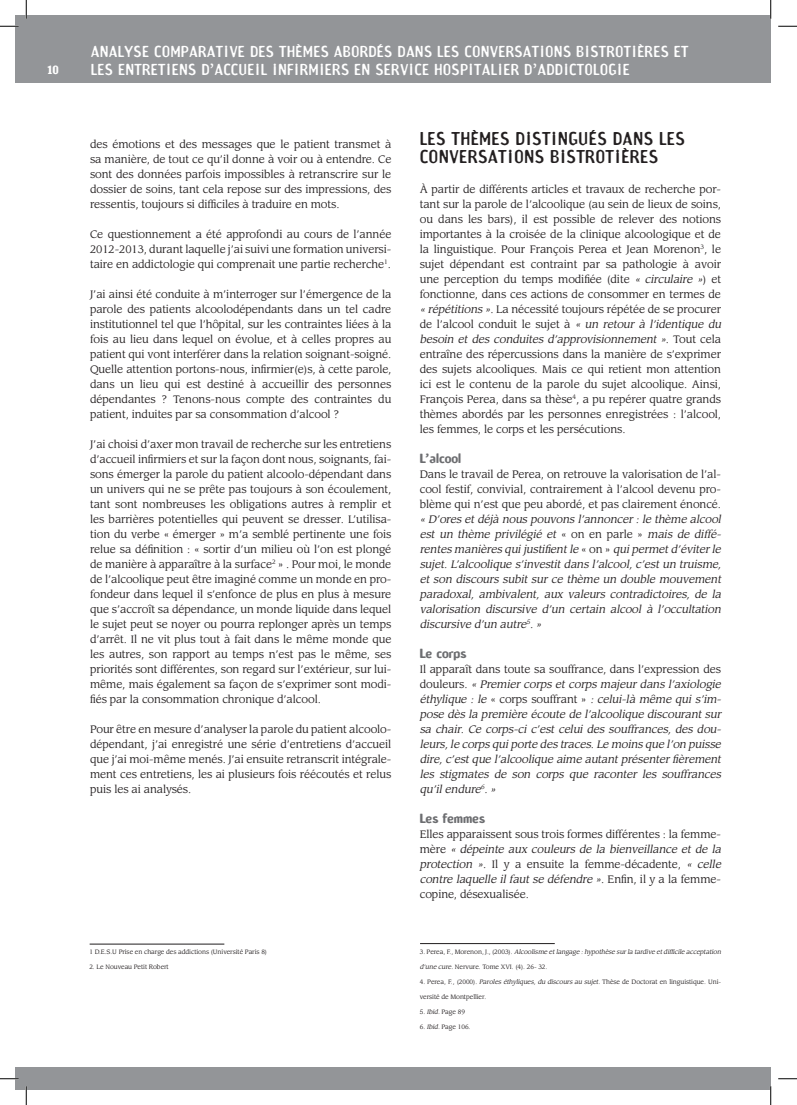
<style>
.page{position:relative;width:797px;height:1105px;background:#fff}
.page>*{position:absolute;margin:0;border:0;box-sizing:border-box;transform-origin:0 0}
.sous_titre_1_ligne{font:17.5px/17.5px "Amoebia Sans";letter-spacing:.02em;color:#231f20}
.t1{font:15px/18px "Amoebia Sans";letter-spacing:.02em;color:#fff}
.sous_titre{font:700 12.5px "Amoebia";color:#6c6d70}
.t2{font:700 11.25px "Amoebia";color:#fff}
.texte_courant{font:10.62px/15px "Leawood";letter-spacing:-.01em;color:#231f20;text-align:justify}
.texte_courant-2{font:italic 10.62px/15px "Leawood";letter-spacing:-.01em;color:#231f20}
.Note_Bas_de_page{font:6.25px "Leawood";letter-spacing:-.01em;color:#231f20}
.Note_Bas_de_page-2{font:italic 6.25px "Leawood";letter-spacing:-.01em;color:#231f20}
.s1{font-style:italic}
.s2{font-style:normal}
</style>
<div class="page">
<div style="left:16px;top:16px;width:754px;height:67px;background:#939598"></div>
<div style="left:16px;top:1067px;width:754px;height:22px;background:#939598"></div>
<hr style="left:90px;top:944px;width:134px;height:1px;background:#201d1e">
<hr style="left:420px;top:943px;width:134px;height:1px;background:#201d1e">
<svg style="left:0;top:25px;width:19px;height:2px"></svg>
<svg style="left:778px;top:25px;width:19px;height:2px"></svg>
<svg style="left:0;top:1078px;width:19px;height:1px"></svg>
<svg style="left:778px;top:1078px;width:19px;height:1px"></svg>
<svg style="left:25px;top:0;width:2px;height:19px"></svg>
<svg style="left:25px;top:1086px;width:2px;height:19px"></svg>
<svg style="left:770px;top:0;width:1px;height:19px"></svg>
<svg style="left:770px;top:1086px;width:1px;height:19px"></svg>
<p class="t2" style="left:48px;top:64px;width:13px">10</p>
<p class="t1" style="left:91px;top:42px;width:599px">ANALYSE COMPARATIVE DES THÈMES ABORDÉS DANS LES CONVERSATIONS BISTROTIÈRES ET<br>LES ENTRETIENS D’ACCUEIL INFIRMIERS EN SERVICE HOSPITALIER D’ADDICTOLOGIE</p>
<p class="texte_courant" style="left:90px;top:136px;width:303px">des émotions et des messages que le patient transmet à sa manière, de tout ce qu’il donne à voir ou à entendre. Ce sont des données parfois impossibles à retranscrire sur le dossier de soins, tant cela repose sur des impressions, des ressentis, toujours si difficiles à traduire en mots.</p>
<p class="texte_courant" style="left:90px;top:226px;width:303px">Ce questionnement a été approfondi au cours de l’année 2012-2013, durant laquelle j’ai suivi une formation universi&shy;taire en addictologie qui comprenait une partie recherche<sup>1</sup>.</p>
<p class="texte_courant" style="left:90px;top:286px;width:303px">J’ai ainsi été conduite à m’interroger sur l’émergence de la parole des patients alcoolodépendants dans un tel cadre institutionnel tel que l’hôpital, sur les contraintes liées à la fois au lieu dans lequel on évolue, et à celles propres au patient qui vont interférer dans la relation soignant-soigné.<br>Quelle attention portons-nous, infirmier(e)s, à cette parole, dans un lieu qui est destiné à accueillir des personnes dépendantes ? Tenons-nous compte des contraintes du patient, induites par sa consommation d’alcool ?</p>
<p class="texte_courant" style="left:90px;top:436px;width:303px">J’ai choisi d’axer mon travail de recherche sur les entretiens d’accueil infirmiers et sur la façon dont nous, soignants, fai&shy;sons émerger la parole du patient alcoolo-dépendant dans un univers qui ne se prête pas toujours à son écoulement, tant sont nombreuses les obligations autres à remplir et les barrières potentielles qui peuvent se dresser. L’utilisa&shy;tion du verbe « émerger » m’a semblé pertinente une fois relue sa définition : « sortir d’un milieu où l’on est plongé de manière à apparaître à la surface<sup>2</sup> » . Pour moi, le monde de l’alcoolique peut être imaginé comme un monde en pro&shy;fondeur dans lequel il s’enfonce de plus en plus à mesure que s’accroît sa dépendance, un monde liquide dans lequel le sujet peut se noyer ou pourra replonger après un temps d’arrêt. Il ne vit plus tout à fait dans le même monde que les autres, son rapport au temps n’est pas le même, ses priorités sont différentes, son regard sur l’extérieur, sur lui&shy;même, mais également sa façon de s’exprimer sont modi&shy;fiés par la consommation chronique d’alcool.</p>
<p class="texte_courant" style="left:90px;top:721px;width:303px">Pour être en mesure d’analyser la parole du patient alcoolo&shy;dépendant, j’ai enregistré une série d’entretiens d’accueil que j’ai moi-même menés. J’ai ensuite retranscrit intégrale&shy;ment ces entretiens, les ai plusieurs fois réécoutés et relus puis les ai analysés.</p>
<p class="Note_Bas_de_page" style="left:89px;top:948px;width:179px">1 D.E.S.U Prise en charge des addictions (Université Paris 8)</p>
<p class="Note_Bas_de_page" style="left:89px;top:963px;width:81px">2. Le Nouveau Petit Robert</p>
<p class="sous_titre_1_ligne" style="left:420px;top:130px;width:267px">LES THÈMES DISTINGUÉS DANS LES<br>CONVERSATIONS BISTROTIÈRES</p>
<p class="texte_courant" style="left:420px;top:181px;width:305px;text-align:left">À partir de différents articles et travaux de recherche por&shy;tant sur la parole de l’alcoolique (au sein de lieux de soins, ou dans les bars), il est possible de relever des notions importantes à la croisée de la clinique alcoologique et de la linguistique. Pour François Perea et Jean Morenon<sup>3</sup>, le sujet dépendant est contraint par sa pathologie à avoir une perception du temps modifiée (dite <span class="s1">« circulaire »</span>) et fonctionne, dans ces actions de consommer en termes de <span class="s1">«répétitions»</span>. La nécessité toujours répétée de se procurer de l’alcool conduit le sujet à <span class="s1">« un retour à l’identique du besoin et des conduites d’approvisionnement »</span>. To u t c e l a entraîne des répercussions dans la manière de s’exprimer des sujets alcooliques. Mais ce qui retient mon attention ici est le contenu de la parole du sujet alcoolique. Ainsi, François Perea, dans sa thèse<sup>4</sup>, a pu repérer quatre grands thèmes abordés par les personnes enregistrées : l’alcool, les femmes, le corps et les persécutions.</p>
<p class="sous_titre" style="left:420px;top:451px;width:43px">L’alcool</p>
<p class="texte_courant-2" style="left:420px;top:466px;width:305px"><span class="s2">Dans le travail de Perea, on retrouve la valorisation de l’al&shy;cool festif, convivial, contrairement à l’alcool devenu pro&shy;blème qui n’est que peu abordé, et pas clairement énoncé. </span>« D’ores et déjà nous pouvons l’annoncer : le thème alcool est un thème p rivilégié et <span class="s2">« o n e n p a r l e »</span> mais de diffé&shy;rentes manières quijustifientle <span class="s2">« o n »</span> quip ermetd’éviterle sujet. L’alcoolique s’investit dans l’alcool, c’est un truisme, et son discours subit sur ce thème un double mouvement p aradoxal, ambivalent, aux valeurs contradictoires, de la valorisation discursive d’un certain alcool à l’occultation discursive d’un autre<sup>5</sup>. »</p>
<p class="sous_titre" style="left:420px;top:646px;width:48px">Le corps</p>
<p class="texte_courant-2" style="left:420px;top:661px;width:305px"><span class="s2">Il apparaît dans toute sa souffrance, dans l’expression des d o u l e u r s .</span> « Premier corps et corps majeur dans l’axiologie éthylique : le <span class="s2">« c o r p s s o u ffr a n t »</span> : celui-là même qui s’im&shy;p ose dès la première écoute de l’alcoolique discourant sur sa chair. Ce corps-ci c’est celui des souffrances, des dou&shy;leurs,le corps quip orte des traces.Le moins que l’on puisse dire, c’est que l’alcoolique aime autant présenter fièrement les stigmates de son corps que raconter les souffrances qu’ilendure<sup>6</sup>. »</p>
<p class="sous_titre" style="left:420px;top:811px;width:67px">Les femmes</p>
<p class="texte_courant" style="left:420px;top:826px;width:305px;text-align:left">Elles apparaissent sous trois formes différentes : la femme&shy;m è r e <span class="s1">« dép einte aux couleurs de la bienveillance et de la protection »</span>. Il y a ensuite la femme-décadente, <span class="s1">« celle contre laquelle il faut se défendre »</span>. E n fi n , i l y a l a fe m m e - copine, désexualisée.</p>
<p class="Note_Bas_de_page-2" style="left:420px;top:948px;width:304px"><span class="s2">3 . P e r e a , F. , M o r e n o n , J . , ( 2 0 0 3 ) .</span> Alcoolisme etlangage :hypothèse surla tardive etdifficile acceptation</p>
<p class="Note_Bas_de_page" style="left:420px;top:963px;width:129px"><span class="s1">d’une cure.</span>Nervure. Tome XVI. (4). 26- 32.</p>
<p class="Note_Bas_de_page" style="left:420px;top:978px;width:303px">4. Perea, F., (2000). <span class="s1">Paroles éthyliques, du discours au sujet.</span> Thèse de Doctorat en linguistique. Uni-</p>
<p class="Note_Bas_de_page" style="left:420px;top:993px;width:68px">versité de Montpellier.</p>
<p class="Note_Bas_de_page" style="left:420px;top:1008px;width:47px">5. <span class="s1">Ibid.</span>Page 89</p>
<p class="Note_Bas_de_page" style="left:420px;top:1023px;width:52px">6. <span class="s1">Ibid.</span>Page 106.</p>
</div>
